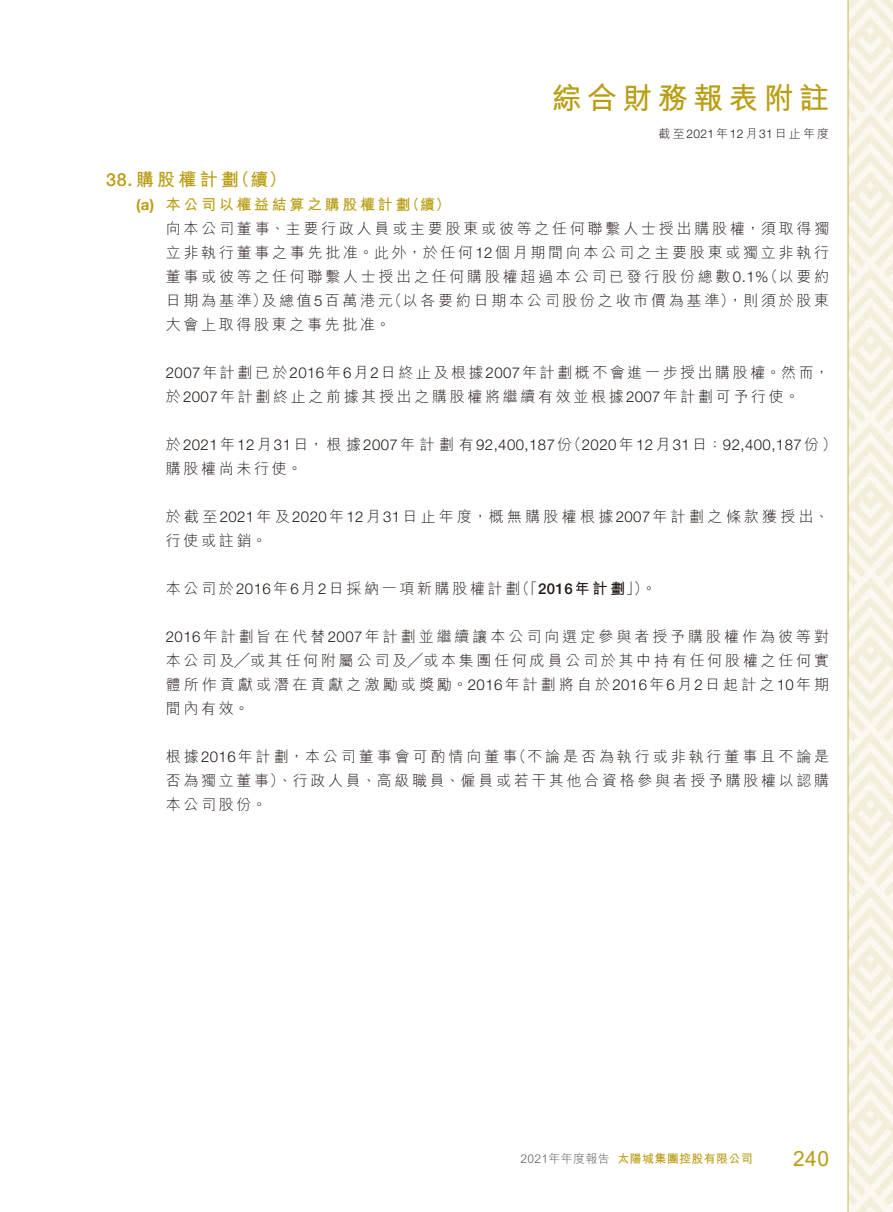
<style>
.page{position:relative;width:893px;height:1212px;background:#fff}
.page>*{position:absolute;margin:0;border:0;box-sizing:border-box;transform-origin:0 0}
.t1{font:700 30px "M Hei HK";letter-spacing:.18em;color:#b99d14}
.t2{font:21px "Arial";color:#b99d14}
.t3{font:700 18px "M Hei HK";letter-spacing:.18em;color:#b99d14}
.t4{font:300 15px/24px "M Hei HK";letter-spacing:.18em;color:#231916}
.t5{font:300 15px "Helvetica Neue LT Std";letter-spacing:.03em;color:#231916}
.t6{font:300 15px/24px "M Hei HK";letter-spacing:.22em;color:#231916}
.t7{font:700 15px "M Hei HK";letter-spacing:.18em;color:#b99d14}
.t8{font:700 15px "Helvetica Neue LT Std";color:#b99d14}
.t9{font:300 12px "M Hei HK";letter-spacing:.18em;color:#231916}
.t10{font:700 12px "M Hei HK";letter-spacing:.03em;color:#b99d14}
.t11{font:300 12px "M Hei HK";letter-spacing:.03em;color:#595857}
.s1{font-family:"Helvetica Neue LT Std";font-weight:500}
.s2{font-family:"Helvetica Neue LT Std"}
.s3{font-family:"M Hei HK"}
.s4{font-weight:700}
</style>
<div class="page">
<img style="left:847px;top:0;width:46px;height:1212px">
<h1 class="t1" style="left:552px;top:77px;width:279px">綜合財務報表附註</h1>
<p class="t3" style="left:106px;top:166px;width:134px"><span class="s1">38.</span>購股權計劃</p>
<p class="t3" style="left:232px;top:166px;width:57px">（續(</p>
<p class="t8" style="left:136px;top:196px;width:20px">a( )</p>
<p class="t7" style="left:166px;top:194px;width:246px">本公司以權益結算之購股權計劃</p>
<p class="t7" style="left:405px;top:194px;width:47px">（續(</p>
<p class="t9" style="left:659px;top:127px;width:172px">截至<span class="s2">2021</span>年<span class="s2">12</span>月<span class="s2">31</span>日止年度</p>
<p class="t4" style="left:166px;top:216px;width:665px;text-align:right">向本公司董事、主要行政人員或主要股東或彼等之任何聯繫人士授出購股權，須取得獨立非執行董事之事先批准。此外，於任何<span class="s2">12</span>個月期間向本公司之主要股東或獨立非執行（以要約</p>
<p class="t4" style="left:387px;top:264px;width:443px;text-indent:-221px">董事或彼等之任何聯繫人士授出之任何購股權超過本公司已發行股份總數<span class="s2">0.1%<br></span>（以各要約日期本公司股份之收市價為基準，）則須於股東</p>
<p class="t4" style="left:166px;top:288px;width:226px">日期為基準）<br>大會上取得股東之事先批准。</p>
<p class="t4" style="left:166px;top:360px;width:665px"><span class="s2">2007</span>年計劃已於<span class="s2">2016</span>年<span class="s2">6</span>月<span class="s2">2</span>日終止及根據<span class="s2">2007</span>年計劃概不會進一步授出購股權。然而，於<span class="s2">2007</span>年計劃終止之前據其授出之購股權將繼續有效並根據<span class="s2">2007</span>年計劃可予行使。</p>
<p class="t5" style="left:566px;top:436px;width:272px"><span class="s3">（</span>2020<span class="s3">年</span>12<span class="s3">月</span>31<span class="s3">日：</span>92,400,187<span class="s3">份(</span></p>
<p class="t4" style="left:261px;top:288px;width:133px">及總值<span class="s2">5</span>百萬港元</p>
<p class="t5" style="left:166px;top:436px;width:408px"><span class="s3">於</span>2021<span class="s3">年</span>12<span class="s3">月</span>31<span class="s3">日，根據</span> 2007<span class="s3">年計劃有</span>92,400,187<span class="s3">份</span></p>
<p class="t4" style="left:166px;top:456px;width:138px">購股權尚未行使。</p>
<p class="t6" style="left:166px;top:504px;width:665px">於截至<span class="s2">2021</span>年及<span class="s2">2020</span>年<span class="s2">12</span>月<span class="s2">31</span>日止年度，概無購股權根據<span class="s2">2007</span>年計劃之條款獲授出、行使或註銷。</p>
<p class="t4" style="left:515px;top:576px;width:143px">（「<span class="s1">2016</span><span class="s4">年計劃</span> 。(「</p>
<p class="t4" style="left:166px;top:576px;width:356px">本公司於<span class="s2">2016</span>年<span class="s2">6</span>月<span class="s2">2</span>日採納一項新購股權計劃</p>
<p class="t4" style="left:166px;top:624px;width:665px;text-align:justify"><span class="s2">2016</span>年計劃旨在代替<span class="s2">2007</span>年計劃並繼續讓本公司向選定參與者授予購股權作為彼等對本公司及╱或其任何附屬公司及╱或本集團任何成員公司於其中持有任何股權之任何實體所作貢獻或潛在貢獻之激勵或獎勵。<span class="s2">2016</span>年計劃將自於<span class="s2">2016</span>年<span class="s2">6</span>月<span class="s2">2</span>日起計之<span class="s2">10</span>年期間內有效。</p>
<p class="t4" style="left:511px;top:744px;width:319px">（不論是否為執行或非執行董事且不論是</p>
<p class="t4" style="left:166px;top:744px;width:665px">根據<span class="s2">2016</span>年計劃，本公司董事會可酌情向董事<br>否為獨立董事）、行政人員、高級職員、僱員或若干其他合資格參與者授予購股權以認購本公司股份。</p>
<p class="t11" style="left:520px;top:1152px;width:91px">2021年年度報告</p>
<p class="t10" style="left:617px;top:1149px;width:137px">太陽城集團控股有限公司</p>
<h2 class="t2" style="left:793px;top:1144px;width:38px">240</h2>
</div>
